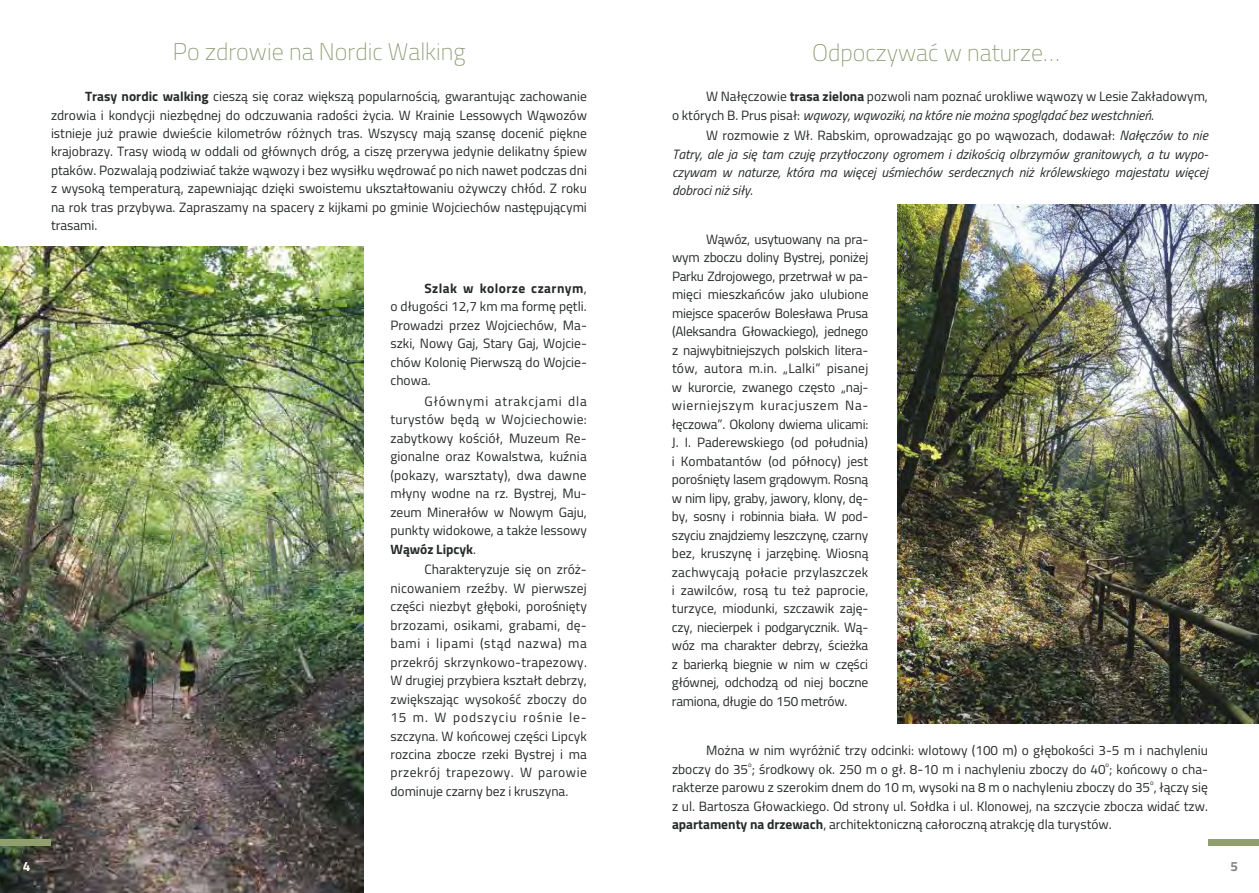
<style>
.page{position:relative;width:1259px;height:893px;background:#fff}
.page>*{position:absolute;margin:0;border:0;box-sizing:border-box;transform-origin:0 0}
.t1{font:200 24px "Titillium Web";color:#85966b}
.t2{font:13.5px/18.5px "Titillium Web";color:#262b29;text-align:justify}
.t3{font:italic 13.5px/18.5px "Titillium Web";color:#262b29;text-align:justify}
.t4{font:700 13.5px "Titillium Web";color:#fff}
.t5{font:700 13.5px "Titillium Web";color:#858787}
.t6{font:6.75px "Titillium Web";color:#262b29}
.s1{font-weight:700}
.s2{font-style:italic}
.s3{font-style:normal}
</style>
<div class="page">
<img style="left:897px;top:204px;width:362px;height:519px">
<img style="left:0;top:247px;width:363px;height:646px">
<div style="left:1208px;top:839px;width:51px;height:7px;background:#919e6e"></div>
<div style="left:0;top:839px;width:51px;height:7px;background:#919e6e"></div>
<p class="t1" style="left:173px;top:33px;width:294px">Po zdrowie na Nordic Walking</p>
<p class="t2" style="left:51px;top:87px;width:537px;text-indent:34px"><span class="s1">Trasy nordic walking</span> cieszą się coraz większą popularnością, gwarantując zachowanie zdrowia i kondycji niezbędnej do odczuwania radości życia. W Krainie Lessowych Wąwozów istnieje już prawie dwieście kilometrów różnych tras. Wszyscy mają szansę docenić piękne krajobrazy. Trasy wiodą w oddali od głównych dróg, a ciszę przerywa jedynie delikatny śpiew ptaków. Pozwalają podziwiać także wąwozy i bez wysiłku wędrować po nich nawet podczas dni z wysoką temperaturą, zapewniając dzięki swoistemu ukształtowaniu ożywczy chłód. Z roku na rok tras przybywa. Zapraszamy na spacery z kijkami po gminie Wojciechów następującymi trasami.</p>
<p class="t2" style="left:390px;top:279px;width:198px;text-indent:34px"><span class="s1">Szlak w kolorze czarnym</span>, o długości 12,7 km ma formę pętli.<br>Prowadzi przez Wojciechów, Ma&shy;szki, Nowy Gaj, Stary Gaj, Wojcie&shy;chów Kolonię Pierwszą do Wojcie&shy;chowa.</p>
<p class="t2" style="left:390px;top:391px;width:198px;text-indent:34px">Głównymi atrakcjami dla turystów będą w Wojciechowie: zabytkowy kościół, Muzeum Re&shy;gionalne oraz Kowalstwa, kuźnia (pokazy, warsztaty), dwa dawne młyny wodne na rz. Bystrej, Mu&shy;zeum Minerałów w Nowym Gaju, punkty widokowe, a także lessowy <span class="s1">Wąwóz Lipcyk</span>.</p>
<p class="t2" style="left:390px;top:560px;width:198px;text-indent:34px">Charakteryzuje się on zróż&shy;nicowaniem rzeźby. W pierwszej części niezbyt głęboki, porośnięty brzozami, osikami, grabami, dę&shy;bami i lipami (stąd nazwa) ma przekrój skrzynkowo-trapezowy.<br>W drugiej przybiera kształt debrzy, zwiększając wysokość zboczy do 15 m. W podszyciu rośnie le&shy;szczyna. W końcowej części Lipcyk rozcina zbocze rzeki Bystrej i ma przekrój trapezowy. W parowie dominuje czarny bez i kruszyna.</p>
<p class="t1" style="left:812px;top:33px;width:249px">Odpoczywać w naturze…</p>
<p class="t2" style="left:672px;top:87px;width:537px;text-indent:34px">W Nałęczowie <span class="s1">trasa zielona</span> pozwoli nam poznać urokliwe wąwozy w Lesie Zakładowym, o których B. Prus pisał: <span class="s2">wąwozy, wąwoziki, na które nie można spoglądać bez westchnień</span>.</p>
<p class="t3" style="left:672px;top:126px;width:538px;text-indent:34px"><span class="s3">W rozmowie z Wł. Rabskim, oprowadzając go po wąwozach, dodawał:</span> Nałęczów to nie Tatry, ale ja się tam czuję przytłoczony ogromem i dzikością olbrzymów granitowych, a tu wypo&shy;czywam w naturze, która ma więcej uśmiechów serdecznych niż królewskiego majestatu więcej dobroci niż siły<span class="s3">.</span></p>
<p class="t2" style="left:672px;top:230px;width:198px;text-indent:34px">Wąwóz, usytuowany na pra&shy;wym zboczu doliny Bystrej, poniżej Parku Zdrojowego, przetrwał w pa&shy;mięci mieszkańców jako ulubione miejsce spacerów Bolesława Prusa (Aleksandra Głowackiego), jednego z najwybitniejszych polskich litera&shy;tów, autora m.in. „Lalki” pisanej w kurorcie, zwanego często „naj&shy;wierniejszym kuracjuszem Na&shy;łęczowa”. Okolony dwiema ulicami:<br>J. I. Paderewskiego (od południa) i Kombatantów (od północy) jest porośnięty lasem grądowym. Rosną w nim lipy, graby, jawory, klony, dę&shy;by, sosny i robinnia biała. W pod&shy;szyciu znajdziemy leszczynę, czarny bez, kruszynę i jarzębinę. Wiosną zachwycają połacie przylaszczek i zawilców, rosą tu też paprocie, turzyce, miodunki, szczawik zaję&shy;czy, niecierpek i podgarycznik. Wą&shy;wóz ma charakter debrzy, ścieżka z barierką biegnie w nim w części głównej, odchodzą od niej boczne ramiona, długie do 150 metrów.</p>
<p class="t2" style="left:706px;top:741px;width:503px">Można w nim wyróżnić trzy odcinki: wlotowy (100 m) o głębokości 3-5 m i nachyleniu</p>
<p class="t6" style="left:748px;top:759px;width:5px">o</p>
<p class="t6" style="left:1105px;top:759px;width:5px">o</p>
<p class="t2" style="left:672px;top:759px;width:537px">zboczy do 35 ; środkowy ok. 250 m o gł. 8-10 m i nachyleniu zboczy do 40 ; końcowy o cha-</p>
<p class="t6" style="left:1150px;top:778px;width:5px">o</p>
<p class="t2" style="left:672px;top:778px;width:537px">rakterze parowu z szerokim dnem do 10 m, wysoki na 8 m o nachyleniu zboczy do 35 , łączy się z ul. Bartosza Głowackiego. Od strony ul. Sołdka i ul. Klonowej, na szczycie zbocza widać tzw. <span class="s1">apartamenty na drzewach</span>, architektoniczną całoroczną atrakcję dla turystów.</p>
<p class="t4" style="left:23px;top:855px;width:9px">4</p>
<p class="t5" style="left:1230px;top:855px;width:9px">5</p>
</div>
